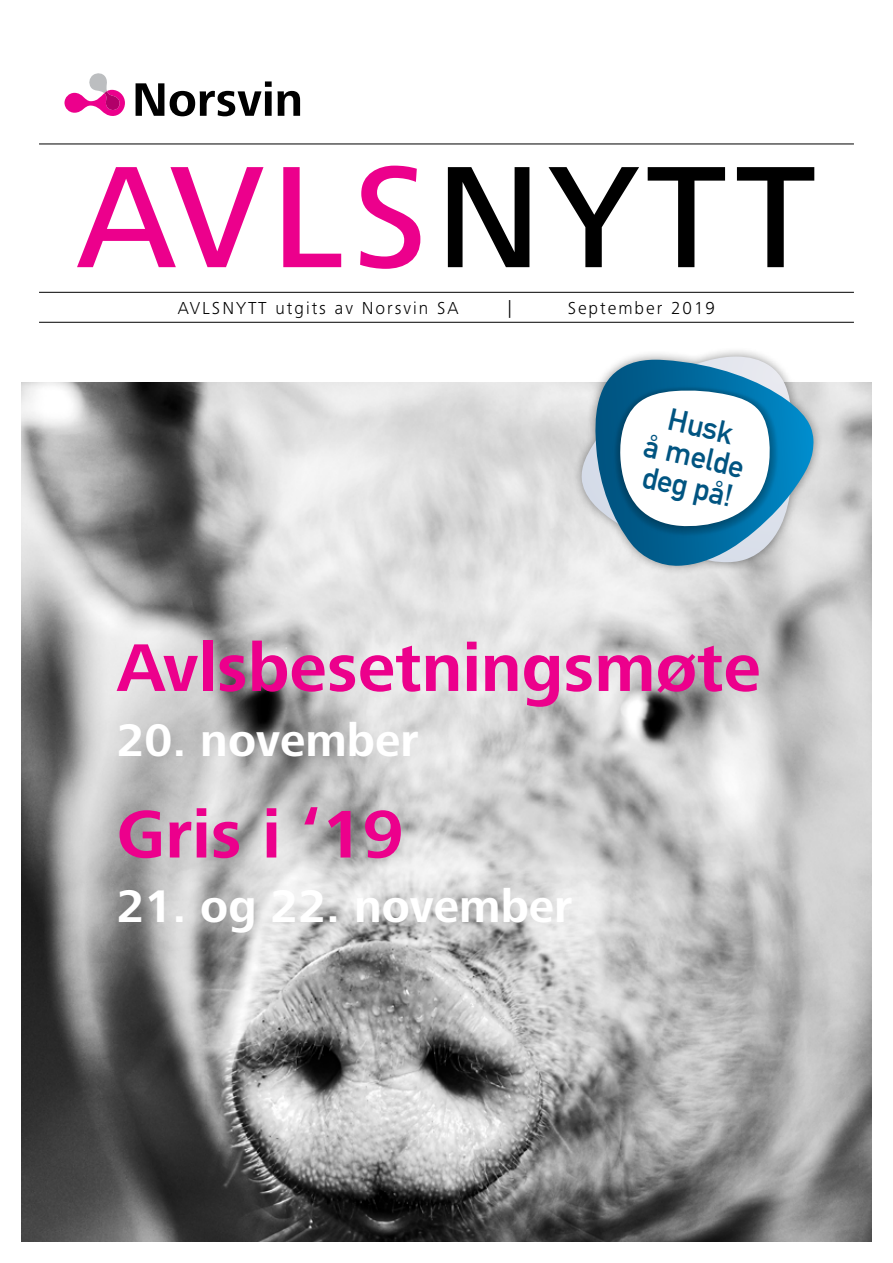
<style>
.page{position:relative;width:893px;height:1263px;background:#fff}
.page>*{position:absolute;margin:0;border:0;box-sizing:border-box;transform-origin:0 0}
.t1{font:500 150px "Frutiger Next Pro";letter-spacing:.05em;color:#ec008c}
.t2{font:700 69.75px "Frutiger Next Pro";color:#ec008c}
.t3{font:700 47.4px "Frutiger Next Pro";color:#fff}
.t4{font:30.75px/30.8px "DIN Mittelschrift Std";color:#005481;text-align:center}
.t5{font:300 18px "Frutiger Next Pro";letter-spacing:.11em;color:#000}
.s1{color:#000}
</style>
<div class="page">
<svg style="left:64px;top:73px;width:61px;height:43px"></svg>
<svg style="left:136px;top:83px;width:28px;height:33px"></svg>
<svg style="left:170px;top:81px;width:130px;height:35px"></svg>
<hr style="left:39px;top:144px;width:815px;height:1px;background:#000">
<hr style="left:39px;top:292px;width:815px;height:1px;background:#000">
<hr style="left:39px;top:322px;width:815px;height:1px;background:#000">
<img style="left:21px;top:383px;width:851px;height:859px">
<div style="left:572px;top:347px;width:251px;height:228px;background:#000;opacity:.4"></div>
<svg style="left:581px;top:356px;width:233px;height:210px"></svg>
<h1 class="t1" style="left:77px;top:131px;width:740px">AVLS<span class="s1">NYTT</span></h1>
<p class="t5" style="left:178px;top:298px;width:282px">AVLSNYTT utgits av Norsvin SA</p>
<p class="t5" style="left:508px;top:298px;width:5px">|</p>
<p class="t5" style="left:568px;top:298px;width:149px">September 2019</p>
<h3 class="t4" style="left:655px;top:400px;width:103px;rotate:13deg">Husk<br>å melde deg på!</h3>
<h2 class="t2" style="left:117px;top:628px;width:646px">Avlsbesetningsmøte</h2>
<h3 class="t3" style="left:117px;top:713px;width:303px">20. november</h3>
<h2 class="t2" style="left:117px;top:794px;width:289px">Gris i ‘19</h2>
<h3 class="t3" style="left:117px;top:879px;width:457px">21. og 22. november</h3>
</div>
